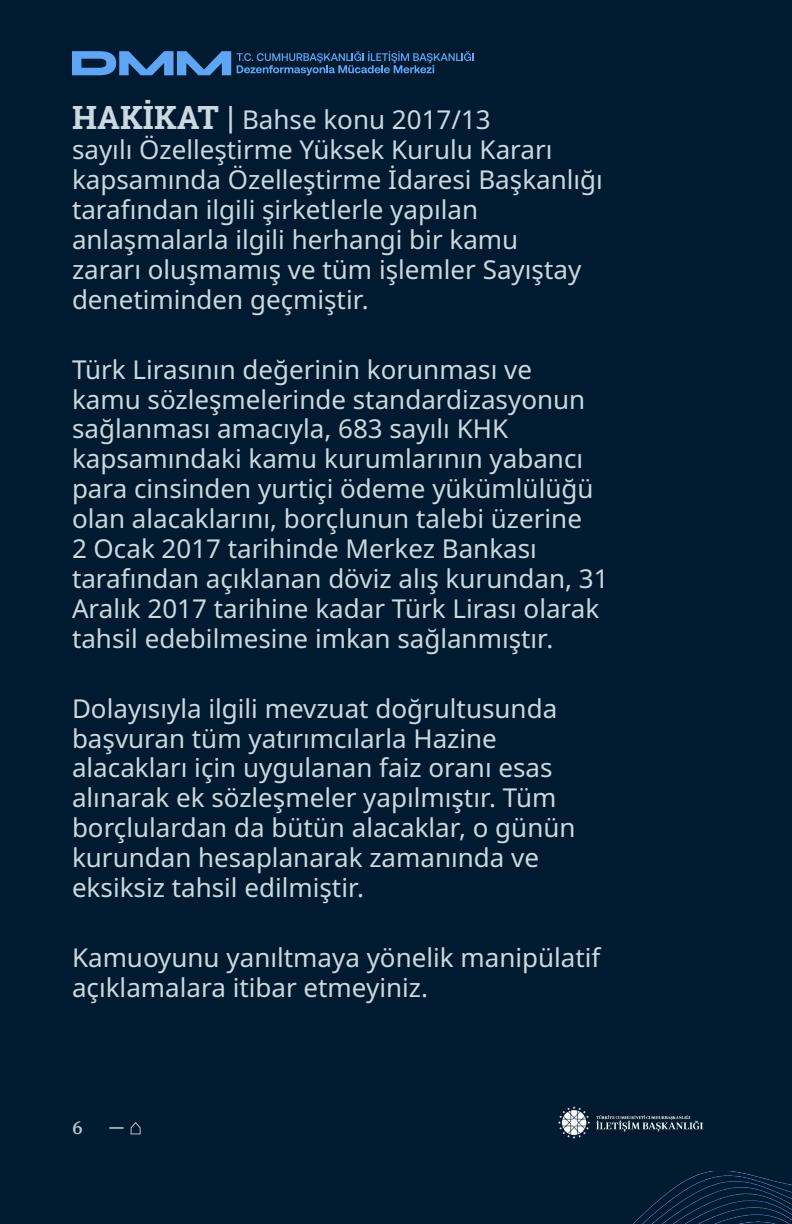
<style>
.page{position:relative;width:792px;height:1224px;background:#001a2f}
.page>*{position:absolute;margin:0;border:0;box-sizing:border-box;transform-origin:0 0}
.t1{font:26px/29.8px "Noto Sans";color:#ccd8e0}
.t2{font:500 20px "IBM Plex Serif";color:#ccd9e0}
.t3{font:500 18px "IBM Plex Serif";color:#bfccd6}
.s1{font-family:"Roboto Slab";font-weight:700;font-size:32px}
.s2{font-family:"Roboto Slab";font-size:32px}
</style>
<div class="page">
<img style="left:633px;top:1171px;width:159px;height:53px">
<img style="left:558px;top:1106px;width:144px;height:32px">
<svg style="left:131px;top:1122px;width:10px;height:12px"></svg>
<svg style="left:72px;top:51px;width:159px;height:24px"></svg>
<svg style="left:237px;top:51px;width:237px;height:24px"></svg>
<p class="t1" style="left:72px;top:106px;width:532px"><span class="s1">HAKİKAT</span> <span class="s2">|</span> Bahse konu 2017/13<br>sayılı Özelleştirme Yüksek Kurulu Kararı kapsamında Özelleştirme İdaresi Başkanlığı tarafından ilgili şirketlerle yapılan anlaşmalarla ilgili herhangi bir kamu<br>zararı oluşmamış ve tüm işlemler Sayıştay denetiminden geçmiştir.</p>
<p class="t1" style="left:72px;top:355px;width:538px">Türk Lirasının değerinin korunması ve<br>kamu sözleşmelerinde standardizasyonun sağlanması amacıyla, 683 sayılı KHK kapsamındaki kamu kurumlarının yabancı para cinsinden yurtiçi ödeme yükümlülüğü olan alacaklarını, borçlunun talebi üzerine<br>2 Ocak 2017 tarihinde Merkez Bankası tarafından açıklanan döviz alış kurundan, 31<br>Aralık 2017 tarihine kadar Türk Lirası olarak tahsil edebilmesine imkan sağlanmıştır.</p>
<p class="t1" style="left:72px;top:694px;width:505px">Dolayısıyla ilgili mevzuat doğrultusunda başvuran tüm yatırımcılarla Hazine alacakları için uygulanan faiz oranı esas alınarak ek sözleşmeler yapılmıştır. Tüm borçlulardan da bütün alacaklar, o günün kurundan hesaplanarak zamanında ve eksiksiz tahsil edilmiştir.</p>
<p class="t1" style="left:72px;top:943px;width:530px">Kamuoyunu yanıltmaya yönelik manipülatif açıklamalara itibar etmeyiniz.</p>
<p class="t3" style="left:72px;top:1114px;width:12px">6</p>
<p class="t2" style="left:109px;top:1112px;width:17px">—</p>
</div>
